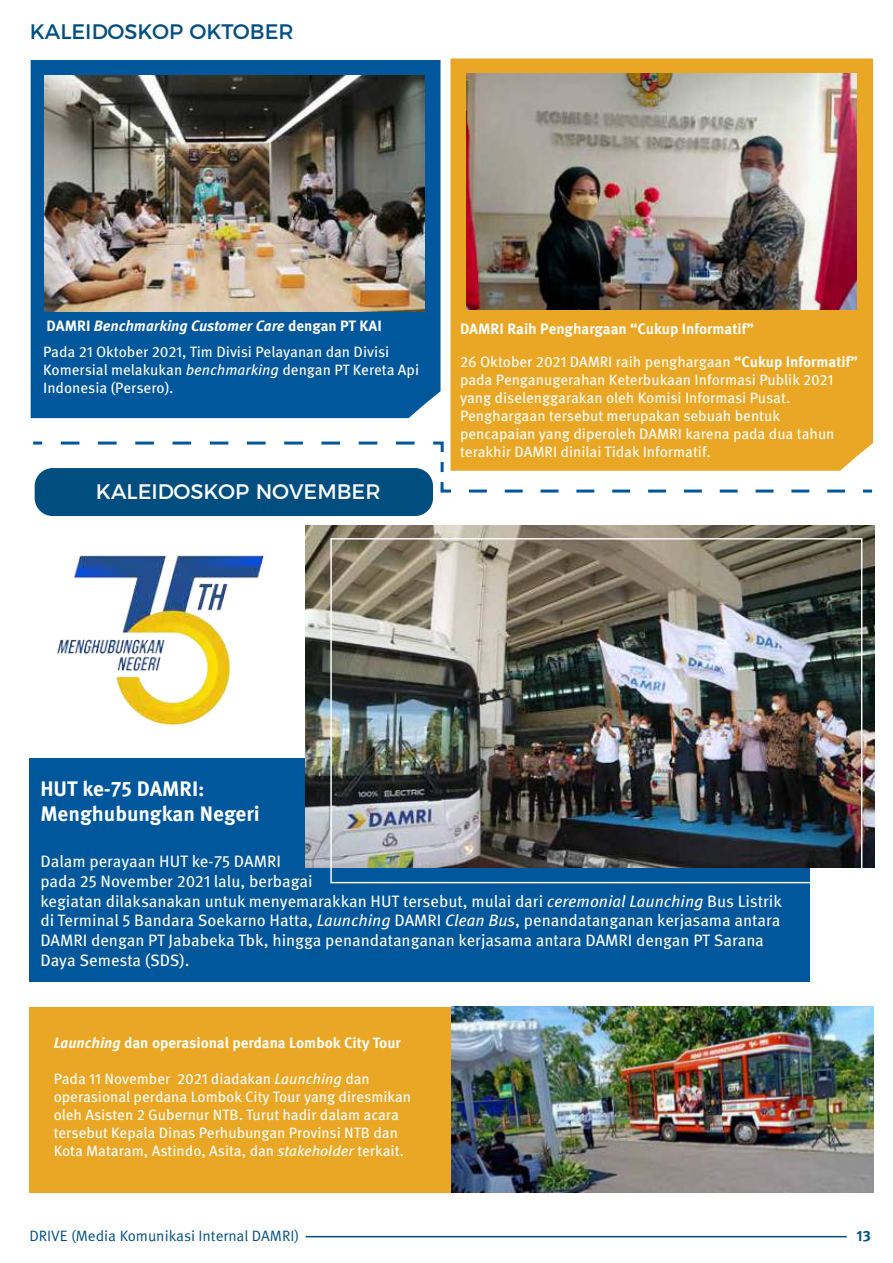
<style>
.page{position:relative;width:893px;height:1263px;background:#fff}
.page>*{position:absolute;margin:0;border:0;box-sizing:border-box;transform-origin:0 0}
.t1{font:700 21px/25.2px "Meta Pro";color:#fff}
.t2{font:21px "Montserrat";color:#fff}
.t3{font:21px "Montserrat";color:#004e80}
.t4{font:16.5px/19.8px "Meta Pro";color:#fff}
.t5{font:15px/18px "Meta Pro";color:#fff}
.t6{font:700 15px "Meta Pro";color:#fff}
.t7{font:15px "Meta Pro";color:#004e80}
.t8{font:700 15px "Meta Pro";color:#004e80}
.s1{font-weight:700}
.s2{font-weight:700;font-style:italic}
.s3{font-style:italic}
</style>
<div class="page">
<div style="left:450px;top:58px;width:423px;height:413px;background:#e9a725"></div>
<img style="left:467px;top:74px;width:390px;height:236px">
<div style="left:29px;top:758px;width:781px;height:224px;background:#00579c"></div>
<img style="left:305px;top:525px;width:569px;height:343px">
<div style="left:31px;top:60px;width:410px;height:358px;background:#00579c"></div>
<img style="left:45px;top:75px;width:379px;height:236px">
<div style="left:30px;top:1007px;width:842px;height:185px;background:#e9a725"></div>
<img style="left:452px;top:1007px;width:421px;height:185px">
<img style="left:57px;top:555px;width:207px;height:171px">
<hr style="left:306px;top:1236px;width:541px;height:1px;background:#004e80">
<div style="left:35px;top:468px;width:398px;height:48px;background:#004e80;border-radius:18px"></div>
<svg style="left:33px;top:442px;width:9px;height:3px"></svg>
<svg style="left:61px;top:442px;width:354px;height:3px"></svg>
<svg style="left:433px;top:441px;width:11px;height:12px"></svg>
<svg style="left:440px;top:462px;width:14px;height:31px"></svg>
<svg style="left:469px;top:490px;width:377px;height:3px"></svg>
<svg style="left:863px;top:490px;width:9px;height:3px"></svg>
<h1 class="t3" style="left:30px;top:14px;width:265px">KALEIDOSKOP OKTOBER</h1>
<p class="t5" style="left:43px;top:313px;width:348px;line-height:26.4px"><span class="s1">DAMRI</span> <span class="s2">Benchmarking Customer Care</span> <span class="s1">dengan PT KAI<br></span>Pada 21 Oktober 2021, Tim Divisi Pelayanan dan Divisi</p>
<p class="t5" style="left:43px;top:361px;width:378px">Komersial melakukan <span class="s3">benchmarking</span> dengan PT Kereta Api<br>Indonesia (Persero).</p>
<h1 class="t2" style="left:96px;top:475px;width:286px">KALEIDOSKOP NOVEMBER</h1>
<p class="t6" style="left:460px;top:320px;width:295px">DAMRI Raih Penghargaan “Cukup Informatif”</p>
<p class="t5" style="left:460px;top:354px;width:399px">26 Oktober 2021 DAMRI raih penghargaan <span class="s1">“Cukup Informatif” </span>pada Penganugerahan Keterbukaan Informasi Publik 2021 yang diselenggarakan oleh Komisi Informasi Pusat.<br>Penghargaan tersebut merupakan sebuah bentuk pencapaian yang diperoleh DAMRI karena pada dua tahun terakhir DAMRI dinilai Tidak Informatif.</p>
<h1 class="t1" style="left:40px;top:777px;width:221px">HUT ke-75 DAMRI:<br>Menghubungkan Negeri</h1>
<p class="t4" style="left:40px;top:852px;width:743px">Dalam perayaan HUT ke-75 DAMRI<br>pada 25 November 2021 lalu, berbagai<br>kegiatan dilaksanakan untuk menyemarakkan HUT tersebut, mulai dari <span class="s3">ceremonial Launching</span> Bus Listrik di Terminal 5 Bandara Soekarno Hatta, <span class="s3">Launching</span> DAMRI <span class="s3">Clean Bus</span>, penandatanganan kerjasama antara DAMRI dengan PT Jababeka Tbk, hingga penandatanganan kerjasama antara DAMRI dengan PT Sarana Daya Semesta (SDS).</p>
<p class="t6" style="left:54px;top:1033px;width:349px"><span class="s3">Launching</span> dan operasional perdana Lombok City Tour</p>
<p class="t5" style="left:54px;top:1070px;width:359px">Pada 11 November 2021 diadakan <span class="s3">Launching</span> dan operasional perdana Lombok City Tour yang diresmikan oleh Asisten 2 Gubernur NTB. Turut hadir dalam acara tersebut Kepala Dinas Perhubungan Provinsi NTB dan Kota Mataram, Astindo, Asita, dan <span class="s3">stakeholder</span> terkait.</p>
<p class="t7" style="left:29px;top:1226px;width:271px">DRIVE (Media Komunikasi Internal DAMRI)</p>
<p class="t8" style="left:856px;top:1226px;width:16px">13</p>
</div>
